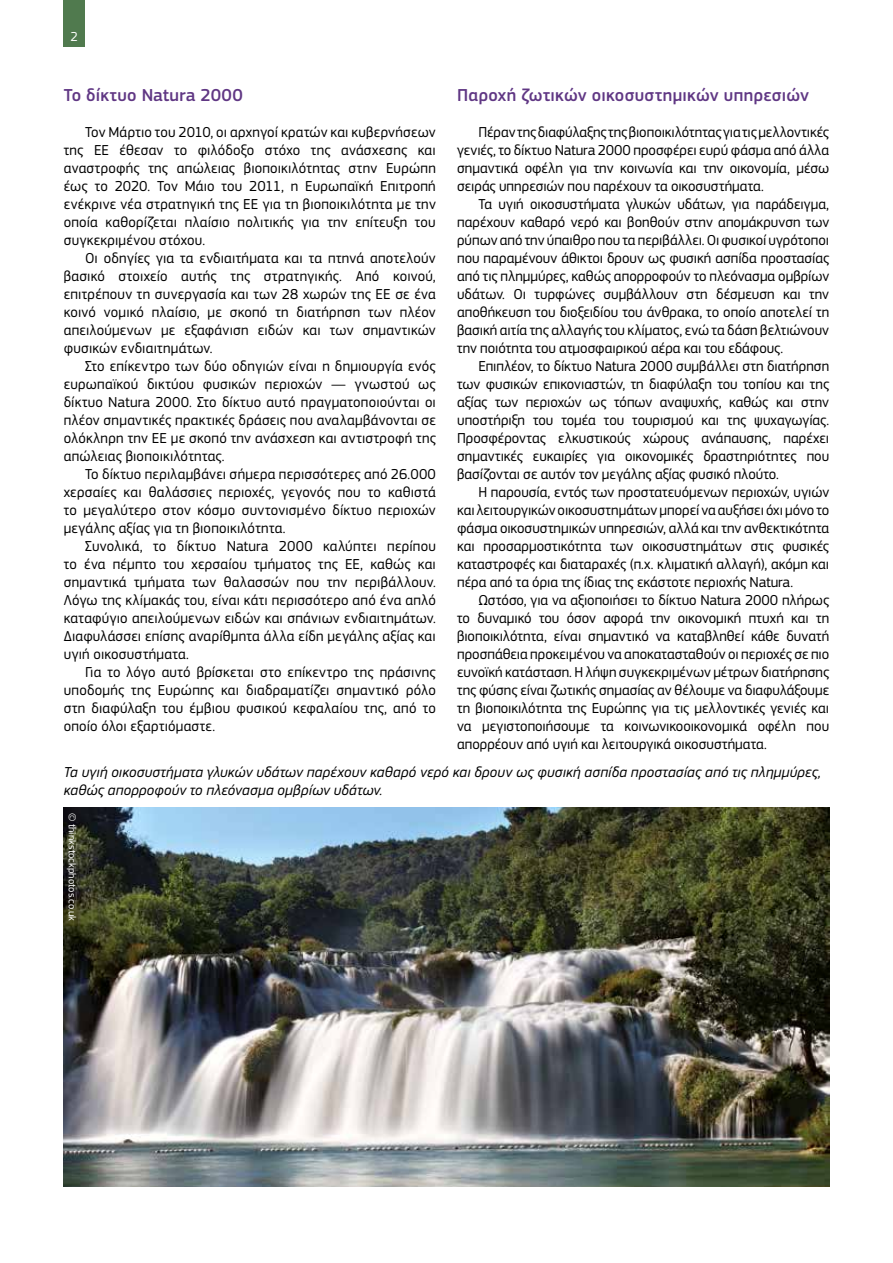
<style>
.page{position:relative;width:893px;height:1263px;background:#fff}
.page>*{position:absolute;margin:0;border:0;box-sizing:border-box;transform-origin:0 0}
.t1{font:500 18px "EC Square Sans Pro";letter-spacing:.015em;color:#603784}
.t2{font:15px/18px "EC Square Sans Pro";letter-spacing:.01em;color:#000;text-align:justify}
.t3{font:italic 15px/18px "EC Square Sans Pro";letter-spacing:.01em;color:#000}
.t4{font:13.5px "EC Square Sans Pro";color:#fff}
.t5{font:10.5px "EC Square Sans Pro";letter-spacing:.005em;color:#fff}
</style>
<div class="page">
<hr style="left:892px;top:0;width:1px;height:1263px;background:#d8e8c1">
<img style="left:64px;top:807px;width:765px;height:379px">
<div style="left:64px;top:0;width:21px;height:47px;background:#507a4e"></div>
<p class="t4" style="left:71px;top:29px;width:9px">2</p>
<p class="t1" style="left:457px;top:85px;width:354px">Παροχή ζωτικών οικοσυστημικών υπηρεσιών</p>
<p class="t2" style="left:457px;top:123px;width:374px;text-indent:21px">Πέραν της διαφύλαξης της βιοποικιλότητας για τις μελλοντικές γενιές, το δίκτυο Natura 2000 προσφέρει ευρύ φάσμα από άλλα σημαντικά οφέλη για την κοινωνία και την οικονομία, μέσω σειράς υπηρεσιών που παρέχουν τα οικοσυστήματα.</p>
<p class="t2" style="left:457px;top:195px;width:374px;text-indent:21px">Τα υγιή οικοσυστήματα γλυκών υδάτων, για παράδειγμα, παρέχουν καθαρό νερό και βοηθούν στην απομάκρυνση των ρύπων από την ύπαιθρο που τα περιβάλλει. Οι φυσικοί υγρότοποι που παραμένουν άθικτοι δρουν ως φυσική ασπίδα προστασίας από τις πλημμύρες, καθώς απορροφούν το πλεόνασμα ομβρίων υδάτων. Οι τυρφώνες συμβάλλουν στη δέσμευση και την αποθήκευση του διοξειδίου του άνθρακα, το οποίο αποτελεί τη βασική αιτία της αλλαγής του κλίματος, ενώ τα δάση βελτιώνουν την ποιότητα του ατμοσφαιρικού αέρα και του εδάφους.</p>
<p class="t2" style="left:457px;top:357px;width:374px;text-indent:21px">Επιπλέον, το δίκτυο Natura 2000 συμβάλλει στη διατήρηση των φυσικών επικονιαστών, τη διαφύλαξη του τοπίου και της αξίας των περιοχών ως τόπων αναψυχής, καθώς και στην υποστήριξη του τομέα του τουρισμού και της ψυχαγωγίας.<br>Προσφέροντας ελκυστικούς χώρους ανάπαυσης, παρέχει σημαντικές ευκαιρίες για οικονομικές δραστηριότητες που βασίζονται σε αυτόν τον μεγάλης αξίας φυσικό πλούτο.</p>
<p class="t2" style="left:457px;top:483px;width:374px;text-indent:21px">Η παρουσία, εντός των προστατευόμενων περιοχών, υγιών και λειτουργικών οικοσυστημάτων μπορεί να αυξήσει όχι μόνο το φάσμα οικοσυστημικών υπηρεσιών, αλλά και την ανθεκτικότητα και προσαρμοστικότητα των οικοσυστημάτων στις φυσικές καταστροφές και διαταραχές (π.χ. κλιματική αλλαγή), ακόμη και πέρα από τα όρια της ίδιας της εκάστοτε περιοχής Natura.</p>
<p class="t2" style="left:457px;top:591px;width:374px;text-indent:21px">Ωστόσο, για να αξιοποιήσει το δίκτυο Natura 2000 πλήρως το δυναμικό του όσον αφορά την οικονομική πτυχή και τη βιοποικιλότητα, είναι σημαντικό να καταβληθεί κάθε δυνατή προσπάθεια προκειμένου να αποκατασταθούν οι περιοχές σε πιο ευνοϊκή κατάσταση. Η λήψη συγκεκριμένων μέτρων διατήρησης της φύσης είναι ζωτικής σημασίας αν θέλουμε να διαφυλάξουμε τη βιοποικιλότητα της Ευρώπης για τις μελλοντικές γενιές και να μεγιστοποιήσουμε τα κοινωνικοοικονομικά οφέλη που απορρέουν από υγιή και λειτουργικά οικοσυστήματα.</p>
<p class="t3" style="left:64px;top:763px;width:759px">Τα υγιή οικοσυστήματα γλυκών υδάτων παρέχουν καθαρό νερό και δρουν ως φυσική ασπίδα προστασίας από τις πλημμύρες, καθώς απορροφούν το πλεόνασμα ομβρίων υδάτων.</p>
<p class="t1" style="left:64px;top:85px;width:180px">Το δίκτυο Natura 2000</p>
<p class="t2" style="left:64px;top:123px;width:374px;text-indent:21px">Τον Μάρτιο του 2010, οι αρχηγοί κρατών και κυβερνήσεων της ΕΕ έθεσαν το φιλόδοξο στόχο της ανάσχεσης και αναστροφής της απώλειας βιοποικιλότητας στην Ευρώπη έως το 2020. Τον Μάιο του 2011, η Ευρωπαϊκή Επιτροπή ενέκρινε νέα στρατηγική της ΕΕ για τη βιοποικιλότητα με την οποία καθορίζεται πλαίσιο πολιτικής για την επίτευξη του συγκεκριμένου στόχου.</p>
<p class="t2" style="left:64px;top:249px;width:374px;text-indent:21px">Οι οδηγίες για τα ενδιαιτήματα και τα πτηνά αποτελούν βασικό στοιχείο αυτής της στρατηγικής. Από κοινού, επιτρέπουν τη συνεργασία και των 28 χωρών της ΕΕ σε ένα κοινό νομικό πλαίσιο, με σκοπό τη διατήρηση των πλέον απειλούμενων με εξαφάνιση ειδών και των σημαντικών φυσικών ενδιαιτημάτων.</p>
<p class="t2" style="left:64px;top:357px;width:374px;text-indent:21px">Στο επίκεντρο των δύο οδηγιών είναι η δημιουργία ενός ευρωπαϊκού δικτύου φυσικών περιοχών — γνωστού ως δίκτυο Natura 2000. Στο δίκτυο αυτό πραγματοποιούνται οι πλέον σημαντικές πρακτικές δράσεις που αναλαμβάνονται σε ολόκληρη την ΕΕ με σκοπό την ανάσχεση και αντιστροφή της απώλειας βιοποικιλότητας.</p>
<p class="t2" style="left:64px;top:465px;width:374px;text-indent:21px">Το δίκτυο περιλαμβάνει σήμερα περισσότερες από 26.000 χερσαίες και θαλάσσιες περιοχές, γεγονός που το καθιστά το μεγαλύτερο στον κόσμο συντονισμένο δίκτυο περιοχών μεγάλης αξίας για τη βιοποικιλότητα.</p>
<p class="t2" style="left:64px;top:537px;width:374px;text-indent:21px">Συνολικά, το δίκτυο Natura 2000 καλύπτει περίπου το ένα πέμπτο του χερσαίου τμήματος της ΕΕ, καθώς και σημαντικά τμήματα των θαλασσών που την περιβάλλουν.<br>Λόγω της κλίμακάς του, είναι κάτι περισσότερο από ένα απλό καταφύγιο απειλούμενων ειδών και σπάνιων ενδιαιτημάτων.<br>Διαφυλάσσει επίσης αναρίθμητα άλλα είδη μεγάλης αξίας και υγιή οικοσυστήματα.</p>
<p class="t2" style="left:64px;top:663px;width:374px;text-indent:21px">Για το λόγο αυτό βρίσκεται στο επίκεντρο της πράσινης υποδομής της Ευρώπης και διαδραματίζει σημαντικό ρόλο στη διαφύλαξη του έμβιου φυσικού κεφαλαίου της, από το οποίο όλοι εξαρτιόμαστε.</p>
<p class="t5" style="left:78px;top:813px;width:110px;rotate:90deg">© thinkstockphotos.co.uk</p>
</div>
